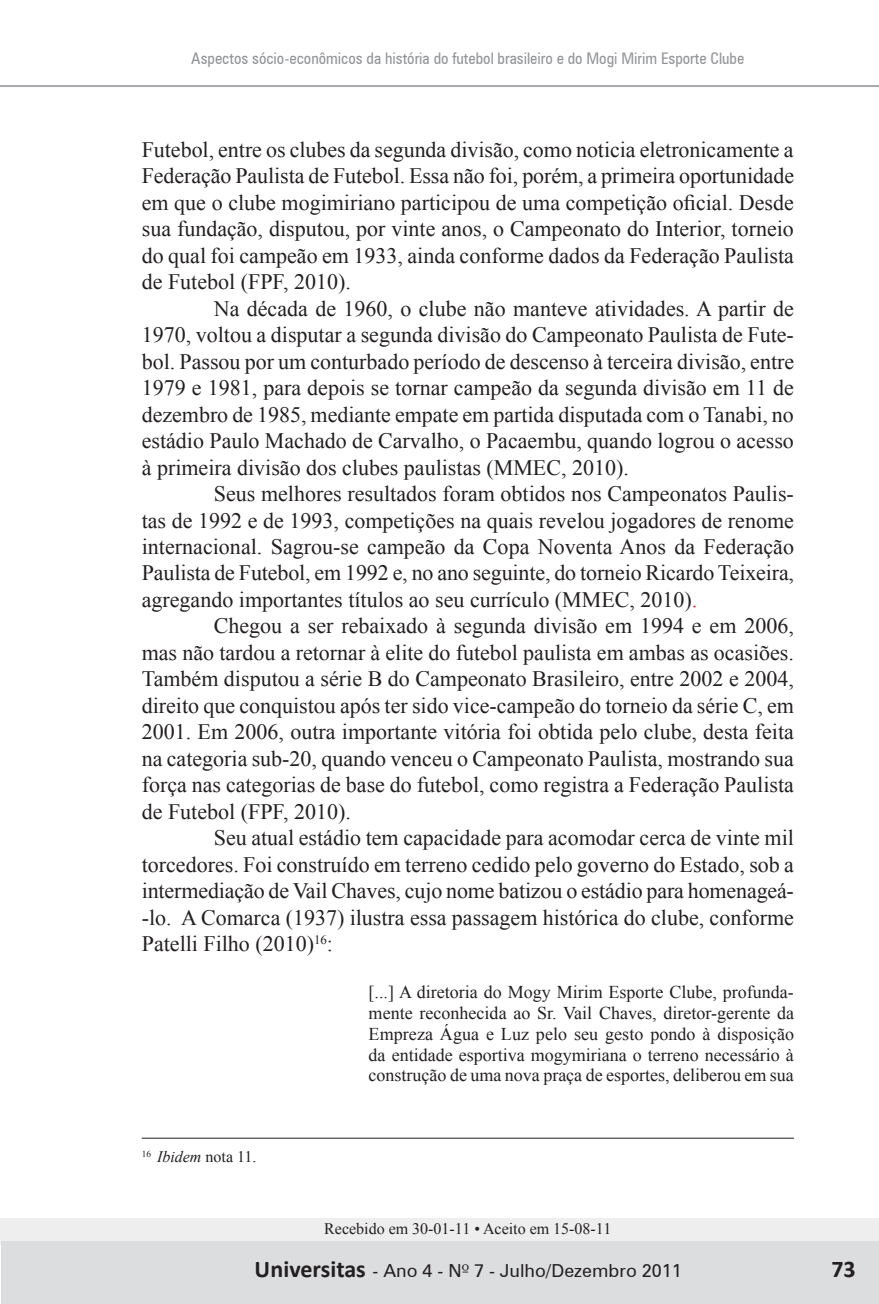
<style>
.page{position:relative;width:879px;height:1304px;background:#fff}
.page>*{position:absolute;margin:0;border:0;box-sizing:border-box;transform-origin:0 0}
.t1{font:700 24px "Calibri";color:#231f20}
.t2{font:22px/26.4px "Times New Roman";color:#231f20;text-align:justify}
.t3{font:18px/20.8px "Times New Roman";color:#231f20;text-align:justify}
.t4{font:18px "Zurich BT";color:#231f20}
.t5{font:condensed 16px "Zurich BT";color:#939598}
.t6{font:16px "Times New Roman";color:#231f20}
.s1{color:#ee1f23}
.s2{font-style:italic}
.s3{font-family:"Zapf Humanist 601 BT"}
</style>
<div class="page">
<div style="left:0;top:1218px;width:879px;height:27px;background:#eeeeef"></div>
<div style="left:1px;top:1242px;width:878px;height:62px;background:#dcdddf"></div>
<hr style="left:0;top:85px;width:879px;height:2px;background:#a8a9ad">
<hr style="left:142px;top:1138px;width:652px;height:1px;background:#231f20">
<p class="t5" style="left:191px;top:48px;width:554px">Aspectos sócio-econômicos da história do futebol brasileiro e do Mogi Mirim Esporte Clube</p>
<p class="t2" style="left:142px;top:136px;width:654px">Futebol, entre os clubes da segunda divisão, como noticia eletronicamente a Federação Paulista de Futebol. Essa não foi, porém, a primeira oportunidade em que o clube mogimiriano participou de uma competição oficial. Desde sua fundação, disputou, por vinte anos, o Campeonato do Interior, torneio do qual foi campeão em 1933, ainda conforme dados da Federação Paulista de Futebol (FPF, 2010).</p>
<p class="t2" style="left:142px;top:295px;width:654px;text-indent:72px">Na década de 1960, o clube não manteve atividades. A partir de 1970, voltou a disputar a segunda divisão do Campeonato Paulista de Fute&shy;bol. Passou por um conturbado período de descenso à terceira divisão, entre 1979 e 1981, para depois se tornar campeão da segunda divisão em 11 de dezembro de 1985, mediante empate em partida disputada com o Tanabi, no estádio Paulo Machado de Carvalho, o Pacaembu, quando logrou o acesso à primeira divisão dos clubes paulistas (MMEC, 2010).</p>
<p class="t2" style="left:142px;top:480px;width:654px;text-indent:72px">Seus melhores resultados foram obtidos nos Campeonatos Paulis&shy;tas de 1992 e de 1993, competições na quais revelou jogadores de renome internacional. Sagrou-se campeão da Copa Noventa Anos da Federação Paulista de Futebol, em 1992 e, no ano seguinte, do torneio Ricardo Teixeira, agregando importantes títulos ao seu currículo (MMEC, 2010)<span class="s1">.</span></p>
<p class="t2" style="left:142px;top:612px;width:654px;text-indent:72px">Chegou a ser rebaixado à segunda divisão em 1994 e em 2006, mas não tardou a retornar à elite do futebol paulista em ambas as ocasiões.<br>Também disputou a série B do Campeonato Brasileiro, entre 2002 e 2004, direito que conquistou após ter sido vice-campeão do torneio da série C, em 2001. Em 2006, outra importante vitória foi obtida pelo clube, desta feita na categoria sub-20, quando venceu o Campeonato Paulista, mostrando sua força nas categorias de base do futebol, como registra a Federação Paulista de Futebol (FPF, 2010).</p>
<p class="t2" style="left:142px;top:824px;width:654px;text-indent:72px">Seu atual estádio tem capacidade para acomodar cerca de vinte mil torcedores. Foi construído em terreno cedido pelo governo do Estado, sob a intermediação de Vail Chaves, cujo nome batizou o estádio para homenageá--lo. A Comarca (1937) ilustra essa passagem histórica do clube, conforme Patelli Filho (2010)<sup>16</sup>:</p>
<p class="t3" style="left:369px;top:982px;width:427px">[...] A diretoria do Mogy Mirim Esporte Clube, profunda&shy;mente reconhecida ao Sr. Vail Chaves, diretor-gerente da Empreza Água e Luz pelo seu gesto pondo à disposição da entidade esportiva mogymiriana o terreno necessário à construção de uma nova praça de esportes, deliberou em sua</p>
<p class="t6" style="left:142px;top:1146px;width:116px"><sup>16</sup> <span class="s2">Ibidem</span> nota 11.</p>
<p class="t6" style="left:324px;top:1218px;width:289px">Recebido em 30-01-11 • Aceito em 15-08-11</p>
<p class="t4" style="left:474px;top:1260px;width:209px">7 - Julho/Dezembro 2011</p>
<p class="t1" style="left:832px;top:1253px;width:26px">73</p>
<p class="t1" style="left:254px;top:1254px;width:113px">Universitas</p>
<p class="t4" style="left:423px;top:1260px;width:11px">2</p>
<p class="t4" style="left:372px;top:1260px;width:113px">- Ano 4 - N<span class="s3">º</span> 3</p>
<p class="t4" style="left:662px;top:1260px;width:21px">09</p>
</div>
